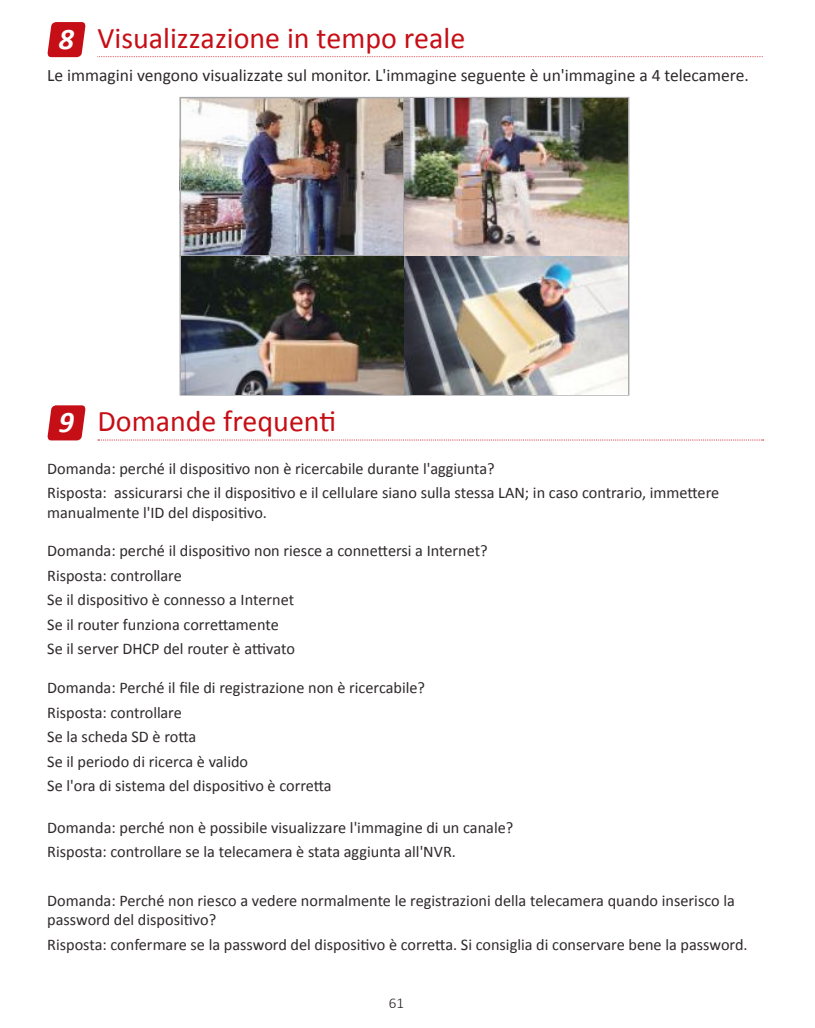
<style>
.page{position:relative;width:815px;height:1028px;background:#fff}
.page>*{position:absolute;margin:0;border:0;box-sizing:border-box;transform-origin:0 0}
.t1{font:30px "Calibri";color:#c60e16}
.t2{font:17.5px "Calibri";color:#2e292a}
.t3{font:16.25px/24.5px "Calibri";color:#2e292a}
.t4{font:300 15px "Calibri";color:#241f1f}
.s1{font-weight:700;font-style:italic;color:#fff}
</style>
<div class="page">
<svg style="left:47px;top:22px;width:39px;height:35px"></svg>
<svg style="left:97px;top:56px;width:666px;height:1px"></svg>
<svg style="left:47px;top:405px;width:39px;height:35px"></svg>
<svg style="left:98px;top:439px;width:666px;height:1px"></svg>
<img style="left:405px;top:97px;width:223px;height:158px">
<img style="left:180px;top:97px;width:225px;height:158px">
<svg style="left:180px;top:255px;width:449px;height:141px;background:#959597"></svg>
<img style="left:181px;top:257px;width:222px;height:137px">
<img style="left:405px;top:257px;width:223px;height:137px">
<h1 class="t1" style="left:59px;top:19px;width:408px"><span class="s1">8</span> Visualizzazione in tempo reale</h1>
<p class="t2" style="left:47px;top:64px;width:703px">Le immagini vengono visualizzate sul monitor. L'immagine seguente è un'immagine a 4 telecamere.</p>
<h1 class="t1" style="left:59px;top:410px;width:279px"><span class="s1">9</span> Domande frequenti</h1>
<p class="t3" style="left:47px;top:456px;width:673px">Domanda: perché il dispositivo non è ricercabile durante l'aggiunta?<br>Risposta: assicurarsi che il dispositivo e il cellulare siano sulla stessa LAN; in caso contrario, immettere</p>
<p class="t3" style="left:47px;top:501px;width:221px">manualmente l'ID del dispositivo.</p>
<p class="t3" style="left:47px;top:539px;width:442px">Domanda: perché il dispositivo non riesce a connettersi a Internet?<br>Risposta: controllare<br>Se il dispositivo è connesso a Internet<br>Se il router funziona correttamente<br>Se il server DHCP del router è attivato</p>
<p class="t3" style="left:47px;top:677px;width:379px">Domanda: Perché il file di registrazione non è ricercabile?<br>Risposta: controllare<br>Se la scheda SD è rotta<br>Se il periodo di ricerca è valido<br>Se l'ora di sistema del dispositivo è corretta</p>
<p class="t3" style="left:47px;top:815px;width:468px">Domanda: perché non è possibile visualizzare l'immagine di un canale?<br>Risposta: controllare se la telecamera è stata aggiunta all'NVR.</p>
<p class="t3" style="left:47px;top:892px;width:689px;line-height:19.5px">Domanda: Perché non riesco a vedere normalmente le registrazioni della telecamera quando inserisco la password del dispositivo?</p>
<p class="t3" style="left:47px;top:932px;width:702px">Risposta: confermare se la password del dispositivo è corretta. Si consiglia di conservare bene la password.</p>
<p class="t4" style="left:389px;top:993px;width:17px">61</p>
</div>
